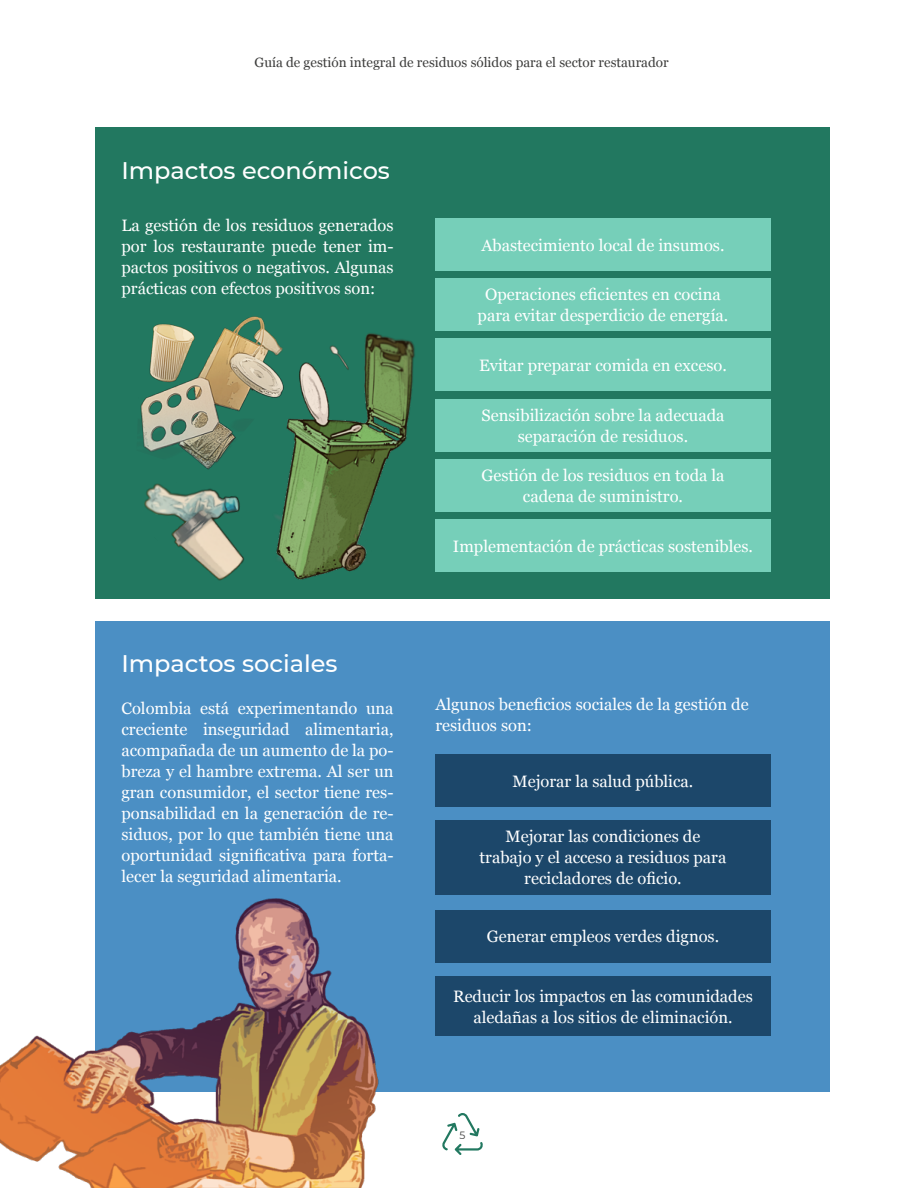
<style>
.page{position:relative;width:918px;height:1188px;background:#fff}
.page>*{position:absolute;margin:0;border:0;box-sizing:border-box;transform-origin:0 0}
.t1{font:500 24px "Montserrat";color:#fff}
.t2{font:16.5px/21px "Georgia";color:#fff;text-align:center}
.t3{font:13.5px "Georgia";color:#3c3c3b}
.t4{font:10.5px "Montserrat";color:#3c3c3b}
</style>
<div class="page">
<div style="left:95px;top:127px;width:735px;height:471px;background:#227860"></div>
<div style="left:95px;top:621px;width:735px;height:471px;background:#4b8fc4"></div>
<img style="left:140px;top:316px;width:132px;height:154px">
<img style="left:144px;top:484px;width:100px;height:97px">
<img style="left:272px;top:333px;width:143px;height:247px">
<img style="left:0;top:898px;width:379px;height:290px">
<svg style="left:442px;top:1113px;width:41px;height:42px"></svg>
<div style="left:435px;top:218px;width:336px;height:53px;background:#76cfb9"></div>
<div style="left:435px;top:278px;width:336px;height:53px;background:#76cfb9"></div>
<div style="left:435px;top:339px;width:336px;height:52px;background:#76cfb9"></div>
<div style="left:435px;top:755px;width:336px;height:52px;background:#1c476a"></div>
<div style="left:435px;top:399px;width:336px;height:53px;background:#76cfb9"></div>
<div style="left:435px;top:820px;width:336px;height:75px;background:#1c476a"></div>
<div style="left:435px;top:459px;width:336px;height:53px;background:#76cfb9"></div>
<div style="left:435px;top:910px;width:336px;height:52px;background:#1c476a"></div>
<div style="left:435px;top:520px;width:336px;height:52px;background:#76cfb9"></div>
<div style="left:435px;top:976px;width:336px;height:60px;background:#1c476a"></div>
<p class="t3" style="left:255px;top:53px;width:416px">Guía de gestión integral de residuos sólidos para el sector restaurador</p>
<h1 class="t1" style="left:122px;top:154px;width:270px">Impactos económicos</h1>
<p class="t2" style="left:122px;top:214px;width:274px;text-align:justify">La gestión de los residuos generados por los restaurante puede tener im&shy;pactos positivos o negativos. Algunas prácticas con efectos positivos son:</p>
<h1 class="t1" style="left:122px;top:647px;width:217px">Impactos sociales</h1>
<p class="t2" style="left:122px;top:697px;width:274px;text-align:justify">Colombia está experimentando una creciente inseguridad alimentaria, acompañada de un aumento de la po&shy;breza y el hambre extrema. Al ser un gran consumidor, el sector tiene res&shy;ponsabilidad en la generación de re&shy;siduos, por lo que también tiene una oportunidad significativa para forta&shy;lecer la seguridad alimentaria.</p>
<p class="t2" style="left:481px;top:234px;width:245px">Abastecimiento local de insumos.</p>
<p class="t2" style="left:478px;top:283px;width:252px">Operaciones eficientes en cocina para evitar desperdicio de energía.</p>
<p class="t2" style="left:479px;top:354px;width:249px">Evitar preparar comida en exceso.</p>
<p class="t2" style="left:481px;top:404px;width:244px">Sensibilización sobre la adecuada separación de residuos.</p>
<p class="t2" style="left:481px;top:465px;width:245px">Gestión de los residuos en toda la cadena de suministro.</p>
<p class="t2" style="left:453px;top:535px;width:302px">Implementación de prácticas sostenibles.</p>
<p class="t2" style="left:435px;top:693px;width:315px;text-align:left">Algunos beneficios sociales de la gestión de residuos son:</p>
<p class="t2" style="left:513px;top:770px;width:182px">Mejorar la salud pública.</p>
<p class="t2" style="left:480px;top:826px;width:248px">Mejorar las condiciones de trabajo y el acceso a residuos para recicladores de oficio.</p>
<p class="t2" style="left:487px;top:925px;width:234px">Generar empleos verdes dignos.</p>
<p class="t2" style="left:453px;top:985px;width:301px">Reducir los impactos en las comunidades aledañas a los sitios de eliminación.</p>
<p class="t4" style="left:460px;top:1128px;width:7px">5</p>
</div>
